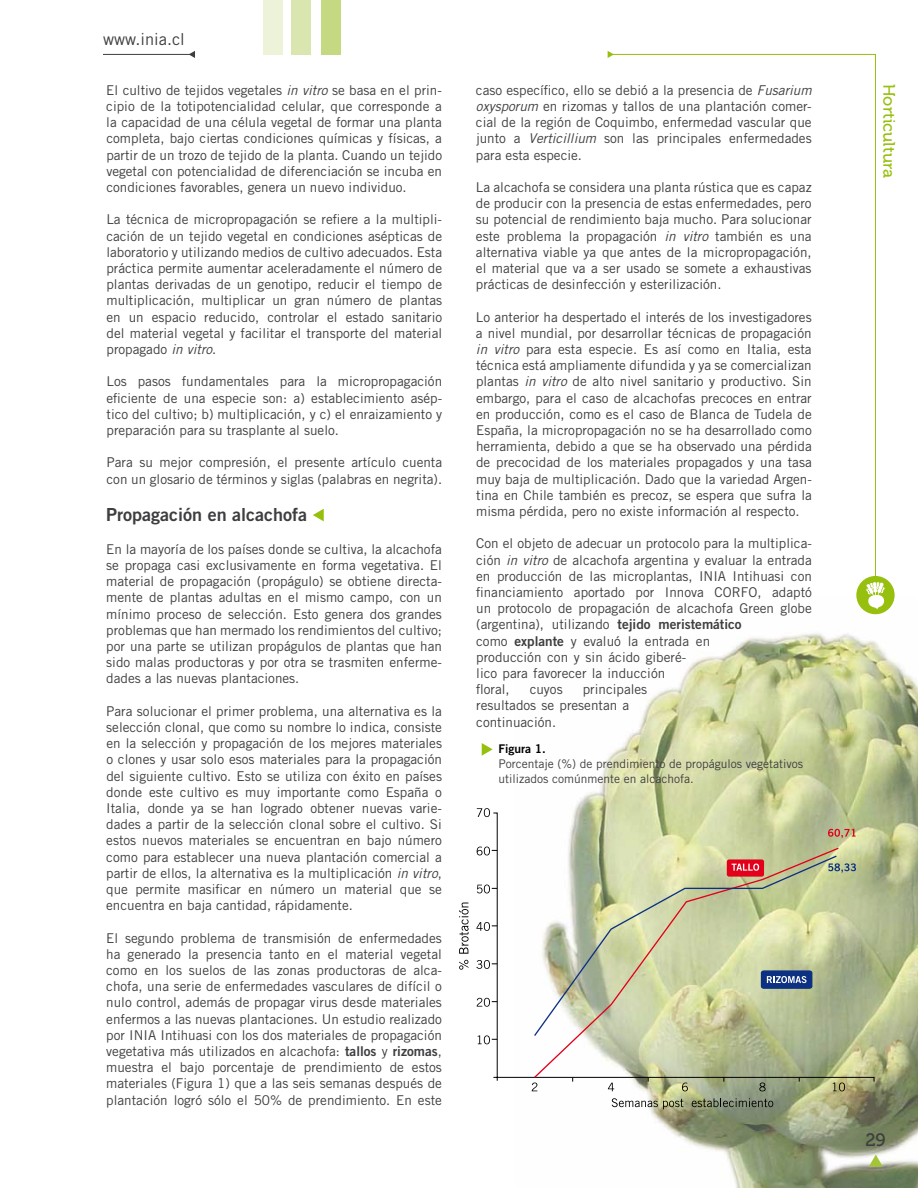
<style>
.page{position:relative;width:918px;height:1188px;background:#fff}
.page>*{position:absolute;margin:0;border:0;box-sizing:border-box;transform-origin:0 0}
.t1{font:18px "Trade Gothic LT Std Bd 2";color:#3e3d40}
.t2{font:18px "Museo 500";color:#3e3d40}
.t3{font:16.5px "Museo 500";color:#97bf0d}
.t4{font:16.5px "Trade Gothic LT Std";color:#3e3d40}
.t5{font:13.5px/16.2px "Trade Gothic LT Std";color:#3e3d40;text-align:justify}
.t6{font:12px/15px "Trade Gothic LT Std";color:#3e3d40}
.t7{font:12px "Trade Gothic LT Std Bd 2";color:#000}
.s1{font-style:italic}
.s2{font-family:"Trade Gothic LT Std Bd 2"}
</style>
<div class="page">
<svg style="left:189px;top:51px;width:6px;height:7px"></svg>
<hr style="left:103px;top:54px;width:92px;height:1px;background:#3e3d40">
<div style="left:263px;top:0;width:20px;height:54px;background:#edf3d9"></div>
<div style="left:291px;top:0;width:20px;height:54px;background:#dae6b0"></div>
<div style="left:321px;top:0;width:20px;height:54px;background:#c5d882"></div>
<img style="left:531px;top:599px;width:387px;height:589px">
<svg style="left:313px;top:509px;width:11px;height:12px"></svg>
<svg style="left:482px;top:743px;width:11px;height:13px"></svg>
<svg style="left:493px;top:812px;width:382px;height:271px"></svg>
<svg style="left:532px;top:1083px;width:5px;height:8px"></svg>
<svg style="left:608px;top:1083px;width:6px;height:8px"></svg>
<svg style="left:682px;top:1083px;width:6px;height:8px"></svg>
<svg style="left:612px;top:1098px;width:71px;height:11px"></svg>
<svg style="left:692px;top:1098px;width:81px;height:9px"></svg>
<svg style="left:459px;top:960px;width:10px;height:10px"></svg>
<svg style="left:459px;top:903px;width:10px;height:51px"></svg>
<svg style="left:759px;top:1083px;width:7px;height:8px"></svg>
<svg style="left:833px;top:1083px;width:12px;height:8px"></svg>
<svg style="left:478px;top:1035px;width:19px;height:9px"></svg>
<svg style="left:477px;top:998px;width:20px;height:9px"></svg>
<svg style="left:476px;top:960px;width:21px;height:9px"></svg>
<svg style="left:476px;top:922px;width:21px;height:9px"></svg>
<svg style="left:477px;top:885px;width:20px;height:8px"></svg>
<svg style="left:477px;top:847px;width:20px;height:8px"></svg>
<svg style="left:477px;top:808px;width:13px;height:9px"></svg>
<svg style="left:533px;top:847px;width:307px;height:232px"></svg>
<svg style="left:533px;top:854px;width:305px;height:183px;background:#cbcfa8"></svg>
<svg style="left:828px;top:829px;width:28px;height:9px"></svg>
<svg style="left:828px;top:863px;width:28px;height:10px"></svg>
<div style="left:727px;top:859px;width:37px;height:18px;background:#e2001a;border-radius:2px"></div>
<svg style="left:732px;top:864px;width:27px;height:7px"></svg>
<svg style="left:761px;top:970px;width:51px;height:19px"></svg>
<svg style="left:869px;top:1155px;width:14px;height:12px"></svg>
<svg style="left:614px;top:54px;width:262px;height:524px"></svg>
<svg style="left:608px;top:51px;width:6px;height:7px"></svg>
<div style="left:856px;top:576px;width:39px;height:38px;background:#97bf0d;border-radius:50%"></div>
<svg style="left:866px;top:582px;width:19px;height:28px"></svg>
<p class="t4" style="left:103px;top:29px;width:83px">www.inia.cl</p>
<p class="t5" style="left:106px;top:82px;width:337px">El cultivo de tejidos vegetales <span class="s1">in vitro</span> se basa en el prin&shy;cipio de la totipotencialidad celular, que corresponde a la capacidad de una célula vegetal de formar una planta completa, bajo ciertas condiciones químicas y físicas, a partir de un trozo de tejido de la planta. Cuando un tejido vegetal con potencialidad de diferenciación se incuba en condiciones favorables, genera un nuevo individuo.</p>
<p class="t5" style="left:106px;top:211px;width:337px">La técnica de micropropagación se refiere a la multipli&shy;cación de un tejido vegetal en condiciones asépticas de laboratorio y utilizando medios de cultivo adecuados. Esta práctica permite aumentar aceleradamente el número de plantas derivadas de un genotipo, reducir el tiempo de multiplicación, multiplicar un gran número de plantas en un espacio reducido, controlar el estado sanitario del material vegetal y facilitar el transporte del material propagado <span class="s1">in vitro</span>.</p>
<p class="t5" style="left:106px;top:373px;width:337px">Los pasos fundamentales para la micropropagación eficiente de una especie son: a) establecimiento asép&shy;tico del cultivo; b) multiplicación, y c) el enraizamiento y preparación para su trasplante al suelo.</p>
<p class="t5" style="left:107px;top:454px;width:337px">Para su mejor compresión, el presente artículo cuenta con un glosario de términos y siglas (palabras en negrita).</p>
<h1 class="t1" style="left:106px;top:504px;width:203px">Propagación en alcachofa</h1>
<p class="t5" style="left:106px;top:541px;width:337px">En la mayoría de los países donde se cultiva, la alcachofa se propaga casi exclusivamente en forma vegetativa. El material de propagación (propágulo) se obtiene directa&shy;mente de plantas adultas en el mismo campo, con un mínimo proceso de selección. Esto genera dos grandes problemas que han mermado los rendimientos del cultivo; por una parte se utilizan propágulos de plantas que han sido malas productoras y por otra se trasmiten enferme&shy;dades a las nuevas plantaciones.</p>
<p class="t5" style="left:106px;top:703px;width:337px">Para solucionar el primer problema, una alternativa es la selección clonal, que como su nombre lo indica, consiste en la selección y propagación de los mejores materiales o clones y usar solo esos materiales para la propagación del siguiente cultivo. Esto se utiliza con éxito en países donde este cultivo es muy importante como España o Italia, donde ya se han logrado obtener nuevas varie&shy;dades a partir de la selección clonal sobre el cultivo. Si estos nuevos materiales se encuentran en bajo número como para establecer una nueva plantación comercial a partir de ellos, la alternativa es la multiplicación <span class="s1">in vitro</span>, que permite masificar en número un material que se encuentra en baja cantidad, rápidamente.</p>
<p class="t5" style="left:106px;top:930px;width:337px">El segundo problema de transmisión de enfermedades ha generado la presencia tanto en el material vegetal como en los suelos de las zonas productoras de alca&shy;chofa, una serie de enfermedades vasculares de difícil o nulo control, además de propagar virus desde materiales enfermos a las nuevas plantaciones. Un estudio realizado por INIA Intihuasi con los dos materiales de propagación vegetativa más utilizados en alcachofa: <span class="s2">tallos</span> y <span class="s2">rizomas</span>, muestra el bajo porcentaje de prendimiento de estos materiales (Figura 1) que a las seis semanas después de plantación logró sólo el 50% de prendimiento. En este</p>
<p class="t5" style="left:476px;top:82px;width:337px">caso específico, ello se debió a la presencia de <span class="s1">Fusarium oxysporum</span> en rizomas y tallos de una plantación comer&shy;cial de la región de Coquimbo, enfermedad vascular que junto a <span class="s1">Verticillium</span> son las principales enfermedades para esta especie.</p>
<p class="t5" style="left:476px;top:179px;width:337px">La alcachofa se considera una planta rústica que es capaz de producir con la presencia de estas enfermedades, pero su potencial de rendimiento baja mucho. Para solucionar este problema la propagación <span class="s1">in vitro</span> también es una alternativa viable ya que antes de la micropropagación, el material que va a ser usado se somete a exhaustivas prácticas de desinfección y esterilización.</p>
<p class="t5" style="left:476px;top:309px;width:337px">Lo anterior ha despertado el interés de los investigadores a nivel mundial, por desarrollar técnicas de propagación <span class="s1">in vitro</span> para esta especie. Es así como en Italia, esta técnica está ampliamente difundida y ya se comercializan plantas <span class="s1">in vitro</span> de alto nivel sanitario y productivo. Sin embargo, para el caso de alcachofas precoces en entrar en producción, como es el caso de Blanca de Tudela de España, la micropropagación no se ha desarrollado como herramienta, debido a que se ha observado una pérdida de precocidad de los materiales propagados y una tasa muy baja de multiplicación. Dado que la variedad Argen&shy;tina en Chile también es precoz, se espera que sufra la misma pérdida, pero no existe información al respecto.</p>
<p class="t5" style="left:476px;top:535px;width:337px;text-align:left">Con el objeto de adecuar un protocolo para la multiplica&shy;ción <span class="s1">in vitro</span> de alcachofa argentina y evaluar la entrada en producción de las microplantas, INIA Intihuasi con financiamiento aportado por Innova CORFO, adaptó un protocolo de propagación de alcachofa Green globe (argentina), utilizando <span class="s2">tejido meristemático<br></span>como <span class="s2">explante</span> y evaluó la entrada en<br>producción con y sin ácido giberé-<br>lico para favorecer la inducción<br>floral,</p>
<p class="t5" style="left:476px;top:681px;width:173px;text-align:left;text-indent:106px">principales resultados se presentan a continuación.</p>
<p class="t7" style="left:499px;top:741px;width:49px">Figura 1.</p>
<p class="t6" style="left:499px;top:756px;width:306px">Porcentaje (%) de prendimiento de propágulos vegetativos utilizados comúnmente en alcachofa.</p>
<p class="t5" style="left:530px;top:681px;width:34px">cuyos</p>
<p class="t3" style="left:898px;top:84px;width:95px;rotate:90deg">Horticultura</p>
<h1 class="t2" style="left:865px;top:1130px;width:22px">29</h1>
</div>
